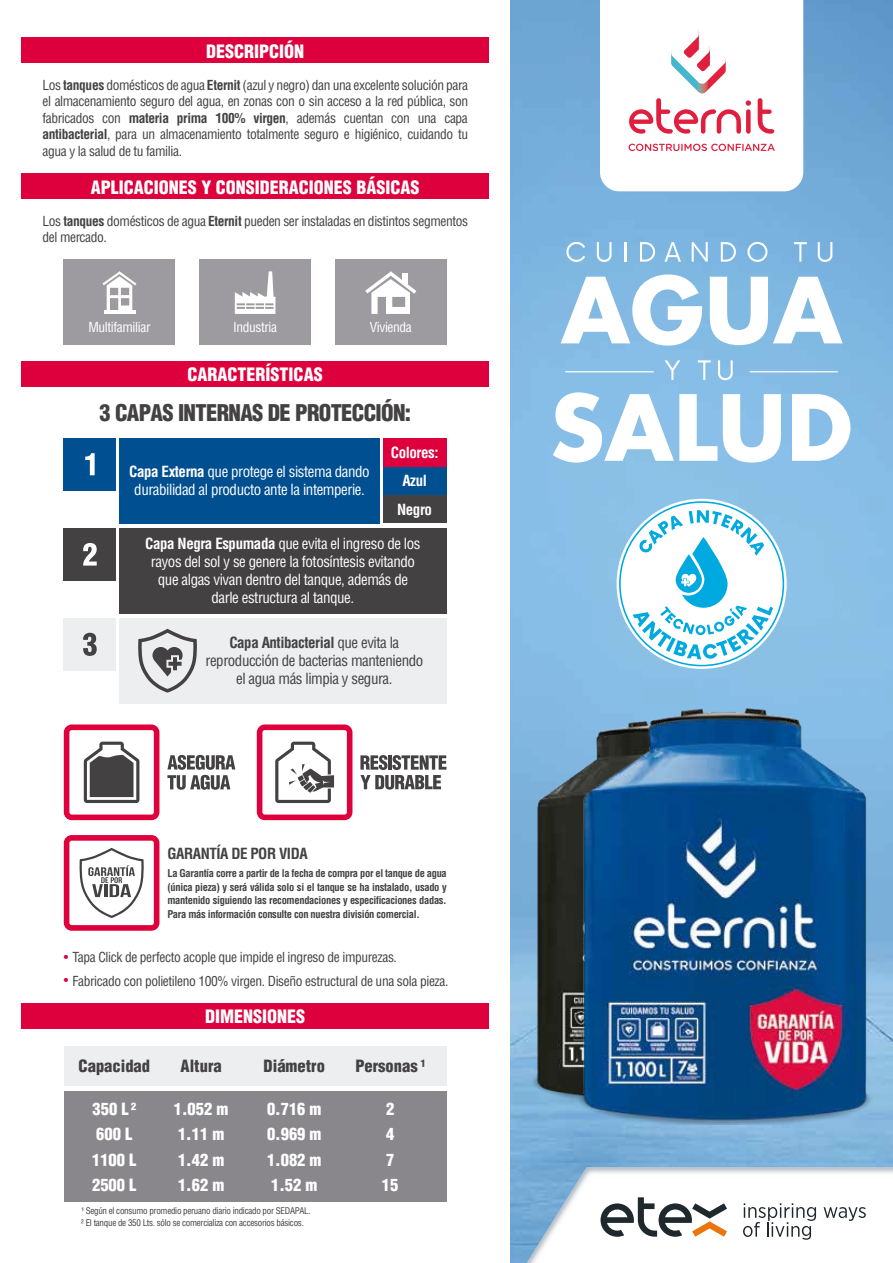
<style>
.page{position:relative;width:893px;height:1263px;background:#fff}
.page>*{position:absolute;margin:0;border:0;box-sizing:border-box;transform-origin:0 0}
.t1{font:900 condensed 22.5px "Helvetica LT Std";letter-spacing:-.03em;color:#434141}
.t2{font:900 condensed 18px "Helvetica LT Std";color:#fff}
.t3{font:900 condensed 16.5px/25.5px "Helvetica LT Std";color:#fff}
.t4{font:900 condensed 16.5px "Helvetica LT Std";color:#434141}
.t5{font:condensed 15px/18px "Helvetica LT Std";letter-spacing:-.03em;color:#fff;text-align:center}
.t6{font:condensed 15px/18px "Helvetica LT Std";letter-spacing:-.03em;color:#434141;text-align:center}
.t7{font:700 condensed 15px "Helvetica LT Std";letter-spacing:-.03em;color:#434141}
.t8{font:700 condensed 15px "Helvetica LT Std";letter-spacing:-.03em;color:#fff}
.t9{font:condensed 13.5px/16.5px "Helvetica LT Std";letter-spacing:-.03em;color:#434141}
.t10{font:condensed 13.5px "Helvetica LT Std";letter-spacing:-.03em;color:#fff}
.t11{font:condensed 13.5px "Helvetica LT Std";color:#de003d}
.t12{font:700 condensed 10.5px/13.5px "Helvetica LT Std";letter-spacing:-.03em;color:#434141;text-align:justify}
.t13{font:condensed 9px/12px "Helvetica LT Std";letter-spacing:-.03em;color:#434141}
.s1{font-weight:700}
.s2{color:#de003d}
</style>
<div class="page">
<img style="left:510px;top:0;width:383px;height:1263px">
<svg style="left:527px;top:1167px;width:366px;height:96px"></svg>
<svg style="left:600px;top:0;width:203px;height:191px"></svg>
<svg style="left:553px;top:392px;width:164px;height:71px"></svg>
<svg style="left:723px;top:394px;width:58px;height:69px"></svg>
<svg style="left:792px;top:394px;width:58px;height:67px"></svg>
<svg style="left:561px;top:274px;width:141px;height:72px"></svg>
<svg style="left:710px;top:277px;width:133px;height:68px"></svg>
<svg style="left:566px;top:242px;width:19px;height:20px"></svg>
<svg style="left:597px;top:242px;width:14px;height:20px"></svg>
<hr style="left:625px;top:242px;width:2px;height:20px;background:#fff">
<svg style="left:640px;top:242px;width:15px;height:20px"></svg>
<svg style="left:664px;top:242px;width:17px;height:20px"></svg>
<svg style="left:692px;top:242px;width:16px;height:20px"></svg>
<svg style="left:721px;top:242px;width:15px;height:20px"></svg>
<svg style="left:747px;top:242px;width:20px;height:20px"></svg>
<svg style="left:794px;top:242px;width:13px;height:20px"></svg>
<svg style="left:818px;top:242px;width:14px;height:20px"></svg>
<svg style="left:665px;top:360px;width:15px;height:20px"></svg>
<svg style="left:698px;top:360px;width:13px;height:20px"></svg>
<svg style="left:718px;top:360px;width:15px;height:20px"></svg>
<hr style="left:565px;top:371px;width:89px;height:1px;background:#fff">
<hr style="left:750px;top:371px;width:88px;height:1px;background:#fff">
<svg style="left:617px;top:499px;width:170px;height:170px"></svg>
<img style="left:531px;top:722px;width:46px;height:382px">
<img style="left:577px;top:708px;width:296px;height:417px">
<div style="left:21px;top:37px;width:468px;height:26px;background:#de003d"></div>
<div style="left:21px;top:173px;width:468px;height:25px;background:#de003d"></div>
<div style="left:64px;top:259px;width:111px;height:85px;background:#9d9ba0"></div>
<hr style="left:104px;top:310px;width:31px;height:4px;background:#fff">
<svg style="left:102px;top:271px;width:34px;height:42px"></svg>
<div style="left:335px;top:259px;width:111px;height:85px;background:#9d9ba0"></div>
<svg style="left:365px;top:271px;width:51px;height:43px"></svg>
<div style="left:199px;top:259px;width:112px;height:85px;background:#9d9ba0"></div>
<svg style="left:235px;top:271px;width:40px;height:43px"></svg>
<div style="left:21px;top:361px;width:468px;height:26px;background:#de003d"></div>
<div style="left:21px;top:1003px;width:468px;height:26px;background:#de003d"></div>
<div style="left:64px;top:1091px;width:382px;height:111px;background:#89878c"></div>
<div style="left:64px;top:1046px;width:382px;height:39px;background:#edeef0"></div>
<svg style="left:167px;top:755px;width:68px;height:35px"></svg>
<svg style="left:64px;top:724px;width:95px;height:96px"></svg>
<svg style="left:360px;top:755px;width:86px;height:35px"></svg>
<svg style="left:257px;top:724px;width:95px;height:96px"></svg>
<svg style="left:64px;top:835px;width:95px;height:96px"></svg>
<div style="left:64px;top:618px;width:52px;height:52px;background:#edeef0"></div>
<svg style="left:83px;top:633px;width:14px;height:23px"></svg>
<div style="left:119px;top:618px;width:327px;height:85px;background:#edeef0"></div>
<svg style="left:138px;top:629px;width:59px;height:64px"></svg>
<div style="left:64px;top:528px;width:52px;height:52px;background:#434141"></div>
<svg style="left:83px;top:543px;width:14px;height:23px"></svg>
<div style="left:119px;top:528px;width:327px;height:85px;background:#434141"></div>
<div style="left:64px;top:438px;width:52px;height:52px;background:#004f90"></div>
<svg style="left:85px;top:453px;width:10px;height:22px"></svg>
<div style="left:119px;top:438px;width:261px;height:85px;background:#004f90"></div>
<div style="left:383px;top:495px;width:63px;height:28px;background:#434141"></div>
<div style="left:383px;top:466px;width:63px;height:29px;background:#004f90"></div>
<div style="left:383px;top:438px;width:63px;height:28px;background:#de003d"></div>
<h2 class="t2" style="left:206px;top:40px;width:100px">DESCRIPCIÓN</h2>
<p class="t9" style="left:43px;top:76px;width:427px;text-align:justify">Los <span class="s1">tanques</span> domésticos de agua <span class="s1">Eternit</span> (azul y negro) dan una excelente solución para el almacenamiento seguro del agua, en zonas con o sin acceso a la red pública, son fabricados con <span class="s1">materia prima 100% virgen</span>, además cuentan con una capa <span class="s1">antibacterial</span>, para un almacenamiento totalmente seguro e higiénico, cuidando tu agua y la salud de tu familia.</p>
<h2 class="t2" style="left:91px;top:176px;width:330px">APLICACIONES Y CONSIDERACIONES BÁSICAS</h2>
<p class="t9" style="left:43px;top:212px;width:427px">Los <span class="s1">tanques</span> domésticos de agua <span class="s1">Eternit</span> pueden ser instaladas en distintos segmentos del mercado.</p>
<p class="t10" style="left:89px;top:319px;width:63px">Multifamiliar</p>
<p class="t10" style="left:233px;top:319px;width:46px">Industria</p>
<p class="t10" style="left:370px;top:319px;width:44px">Vivienda</p>
<h2 class="t2" style="left:188px;top:363px;width:137px">CARACTERÍSTICAS</h2>
<h1 class="t1" style="left:100px;top:398px;width:313px">3 CAPAS INTERNAS DE PROTECCIÓN:</h1>
<p class="t5" style="left:129px;top:463px;width:242px"><span class="s1">Capa Externa</span> que protege el sistema dando durabilidad al producto ante la intemperie.</p>
<p class="t8" style="left:391px;top:443px;width:49px">Colores:</p>
<p class="t8" style="left:402px;top:471px;width:26px">Azul</p>
<p class="t8" style="left:397px;top:500px;width:36px">Negro</p>
<p class="t5" style="left:145px;top:535px;width:277px"><span class="s1">Capa Negra Espumada</span> que evita el ingreso de los rayos del sol y se genere la fotosíntesis evitando que algas vivan dentro del tanque, además de darle estructura al tanque.</p>
<p class="t6" style="left:206px;top:634px;width:219px"><span class="s1">Capa Antibacterial</span> que evita la reproducción de bacterias manteniendo el agua más limpia y segura.</p>
<p class="t7" style="left:167px;top:844px;width:142px">GARANTÍA DE POR VIDA</p>
<p class="t12" style="left:167px;top:867px;width:281px">La Garantía corre a partir de la fecha de compra por el tanque de agua (única pieza) y será válida solo si el tanque se ha instalado, usado y mantenido siguiendo las recomendaciones y especificaciones dadas.<br>Para más información consulte con nuestra división comercial.</p>
<p class="t9" style="left:73px;top:945px;width:377px;line-height:24px;text-indent:-9px"><span class="s2">•</span> Tapa Click de perfecto acople que impide el ingreso de impurezas.<br>Fabricado con polietileno 100% virgen. Diseño estructural de una sola pieza.</p>
<p class="t11" style="left:64px;top:971px;width:6px">•</p>
<h2 class="t2" style="left:205px;top:1005px;width:102px">DIMENSIONES</h2>
<p class="t4" style="left:79px;top:1055px;width:73px">Capacidad</p>
<p class="t4" style="left:181px;top:1055px;width:43px">Altura</p>
<p class="t4" style="left:264px;top:1055px;width:63px">Diámetro</p>
<p class="t4" style="left:355px;top:1055px;width:71px">Personas ¹</p>
<p class="t3" style="left:92px;top:1096px;width:46px">350 L ²<br>600 L<br>1100 L<br>2500 L</p>
<p class="t3" style="left:174px;top:1095px;width:56px">1.052 m<br>1.11 m<br>1.42 m<br>1.62 m</p>
<p class="t3" style="left:267px;top:1095px;width:56px;text-align:justify">0.716 m 0.969 m 1.082 m 1.52 m</p>
<p class="t3" style="left:382px;top:1096px;width:18px">2<br>4<br>7<br>15</p>
<p class="t13" style="left:81px;top:1204px;width:231px">¹ Según el consumo promedio peruano diario indicado por SEDAPAL.<br>² El tanque de 350 Lts. sólo se comercializa con accesorios básicos.</p>
</div>
